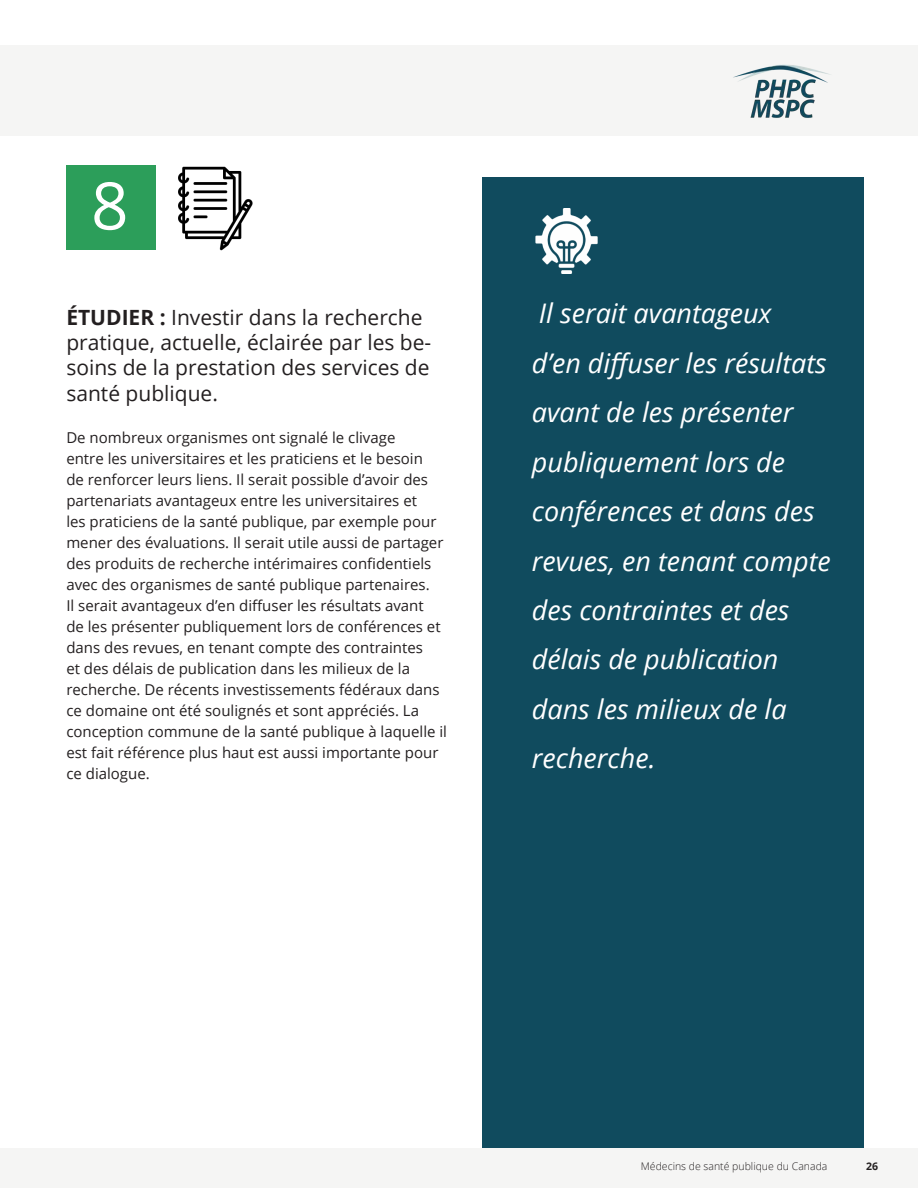
<style>
.page{position:relative;width:918px;height:1188px;background:#fff}
.page>*{position:absolute;margin:0;border:0;box-sizing:border-box;transform-origin:0 0}
.Heading_1___36pt{font:65.7px "Open Sans";color:#fff}
.Heading_1___36pt-2{font:italic 27px/49.5px "Open Sans";color:#fff}
.Heading_3___14pt{font:21px/25.2px "Open Sans";color:#231f20}
.Body___10pt{font:15px/21px "Open Sans";color:#231f20}
.t1{font:300 10.5px "Open Sans";color:#231f20}
.t2{font:700 10.5px "Open Sans";color:#231f20}
.s1{font-weight:700}
</style>
<div class="page">
<div style="left:0;top:45px;width:918px;height:91px;background:#f5f5f4"></div>
<div style="left:0;top:1148px;width:918px;height:40px;background:#f5f5f4"></div>
<img style="left:733px;top:64px;width:98px;height:54px">
<div style="left:66px;top:165px;width:89px;height:85px;background:#2c9e5a"></div>
<div style="left:483px;top:177px;width:381px;height:971px;background:#104b5e"></div>
<img style="left:178px;top:166px;width:75px;height:85px">
<img style="left:535px;top:208px;width:63px;height:65px">
<p class="Heading_1___36pt" style="left:91px;top:161px;width:39px">8</p>
<p class="Heading_3___14pt" style="left:66px;top:304px;width:366px"><span class="s1">ÉTUDIER :</span> Investir dans la recherche pratique, actuelle, éclairée par les be&shy;soins de la prestation des services de santé publique.</p>
<p class="Body___10pt" style="left:66px;top:426px;width:382px">De nombreux organismes ont signalé le clivage<br>entre les universitaires et les praticiens et le besoin<br>de renforcer leurs liens. Il serait possible d’avoir des partenariats avantageux entre les universitaires et<br>les praticiens de la santé publique, par exemple pour mener des évaluations. Il serait utile aussi de partager des produits de recherche intérimaires confidentiels avec des organismes de santé publique partenaires.<br>Il serait avantageux d’en diffuser les résultats avant<br>de les présenter publiquement lors de conférences et dans des revues, en tenant compte des contraintes<br>et des délais de publication dans les milieux de la recherche. De récents investissements fédéraux dans ce domaine ont été soulignés et sont appréciés. La conception commune de la santé publique à laquelle il est fait référence plus haut est aussi importante pour ce dialogue.</p>
<p class="Heading_1___36pt-2" style="left:532px;top:288px;width:301px">Il serait avantageux<br>d’en diffuser les résultats avant de les présenter publiquement lors de conférences et dans des revues, en tenant compte des contraintes et des délais de publication dans les milieux de la recherche.</p>
<p class="t1" style="left:641px;top:1159px;width:188px">Médecins de santé publique du Canada</p>
<p class="t2" style="left:866px;top:1159px;width:13px">26</p>
</div>
